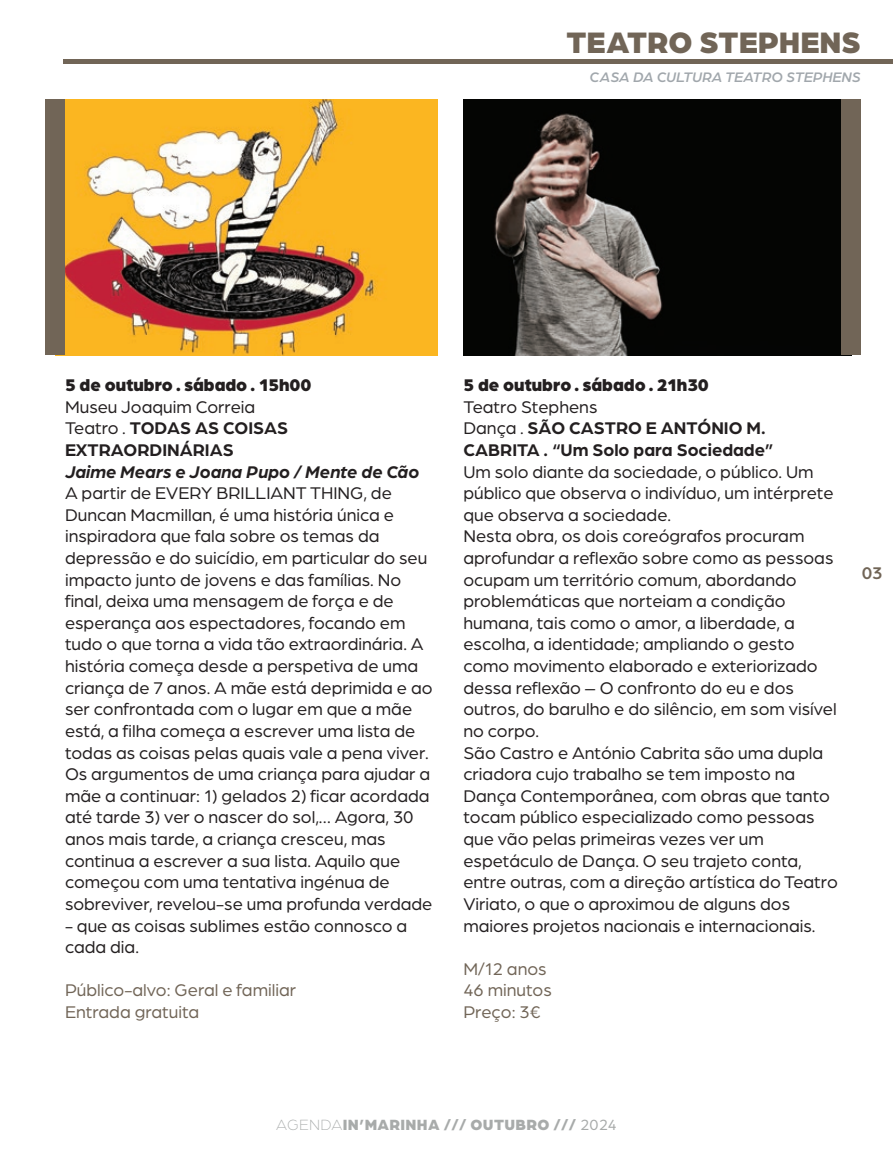
<style>
.page{position:relative;width:893px;height:1149px;background:#fff}
.page>*{position:absolute;margin:0;border:0;box-sizing:border-box;transform-origin:0 0}
.t1{font:900 31.5px "Arboria";color:#716557}
.t2{font:18px/21.6px "Arboria";color:#231f20}
.t3{font:700 18px/21.6px "Arboria";color:#231f20}
.t4{font:18px/21.6px "Arboria";color:#716557}
.t5{font:900 18px "Arboria";color:#231f20}
.t6{font:italic 700 18px "Arboria";color:#231f20}
.t7{font:500 18px "Arboria";color:#716557}
.t8{font:900 15.75px "Arboria";letter-spacing:.02em;color:#a8abaa}
.t9{font:italic 500 14.62px "Arboria";color:#a1a7ac}
.s1{font-weight:400}
.s2{font-weight:300}
</style>
<div class="page">
<img style="left:463px;top:100px;width:378px;height:255px">
<img style="left:65px;top:100px;width:373px;height:255px">
<div style="left:45px;top:99px;width:20px;height:256px;background:#716557"></div>
<div style="left:841px;top:99px;width:20px;height:256px;background:#716557"></div>
<div style="left:64px;top:59px;width:829px;height:5px;background:#716557"></div>
<h1 class="t1" style="left:566px;top:19px;width:296px">TEATRO STEPHENS</h1>
<p class="t9" style="left:590px;top:67px;width:273px">CASA DA CULTURA TEATRO STEPHENS</p>
<p class="t5" style="left:65px;top:372px;width:248px">5 de outubro . sábado . 15h00</p>
<p class="t3" style="left:65px;top:394px;width:225px"><span class="s1">Museu Joaquim Correia<br>Teatro .</span> TODAS AS COISAS<br>EXTRAORDINÁRIAS</p>
<p class="t6" style="left:65px;top:459px;width:356px">Jaime Mears e Joana Pupo / Mente de Cão</p>
<p class="t2" style="left:65px;top:481px;width:369px">A partir de EVERY BRILLIANT THING, de Duncan Macmillan, é uma história única e inspiradora que fala sobre os temas da depressão e do suicídio, em particular do seu impacto junto de jovens e das famílias. No final, deixa uma mensagem de força e de esperança aos espectadores, focando em tudo o que torna a vida tão extraordinária. A história começa desde a perspetiva de uma criança de 7 anos. A mãe está deprimida e ao ser confrontada com o lugar em que a mãe está, a filha começa a escrever uma lista de todas as coisas pelas quais vale a pena viver.<br>Os argumentos de uma criança para ajudar a mãe a continuar: 1) gelados 2) ficar acordada até tarde 3) ver o nascer do sol,… Agora, 30 anos mais tarde, a criança cresceu, mas continua a escrever a sua lista. Aquilo que começou com uma tentativa ingénua de sobreviver, revelou-se uma profunda verdade</p>
<p class="t2" style="left:65px;top:913px;width:344px">- que as coisas sublimes estão connosco a cada dia.</p>
<p class="t4" style="left:65px;top:978px;width:233px">Público-alvo: Geral e familiar<br>Entrada gratuita</p>
<p class="t5" style="left:463px;top:372px;width:247px">5 de outubro . sábado . 21h30</p>
<p class="t3" style="left:463px;top:394px;width:312px"><span class="s1">Teatro Stephens<br>Dança .</span> SÃO CASTRO E ANTÓNIO M.<br>CABRITA . “Um Solo para Sociedade”</p>
<p class="t2" style="left:463px;top:460px;width:376px">Um solo diante da sociedade, o público. Um público que observa o indivíduo, um intérprete que observa a sociedade.<br>Nesta obra, os dois coreógrafos procuram aprofundar a reflexão sobre como as pessoas ocupam um território comum, abordando problemáticas que norteiam a condição humana, tais como o amor, a liberdade, a escolha, a identidade; ampliando o gesto como movimento elaborado e exteriorizado dessa reflexão – O confronto do eu e dos outros, do barulho e do silêncio, em som visível no corpo.<br>São Castro e António Cabrita são uma dupla criadora cujo trabalho se tem imposto na Dança Contemporânea, com obras que tanto tocam público especializado como pessoas que vão pelas primeiras vezes ver um espetáculo de Dança. O seu trajeto conta, entre outras, com a direção artística do Teatro Viriato, o que o aproximou de alguns dos maiores projetos nacionais e internacionais.</p>
<p class="t4" style="left:463px;top:956px;width:90px">M/12 anos<br>46 minutos<br>Preço: 3€</p>
<p class="t7" style="left:862px;top:561px;width:22px">03</p>
<p class="t8" style="left:276px;top:1112px;width:342px"><span class="s2">AGENDA</span>IN’MARINHA /// OUTUBRO /// <span class="s1">2024</span></p>
</div>
